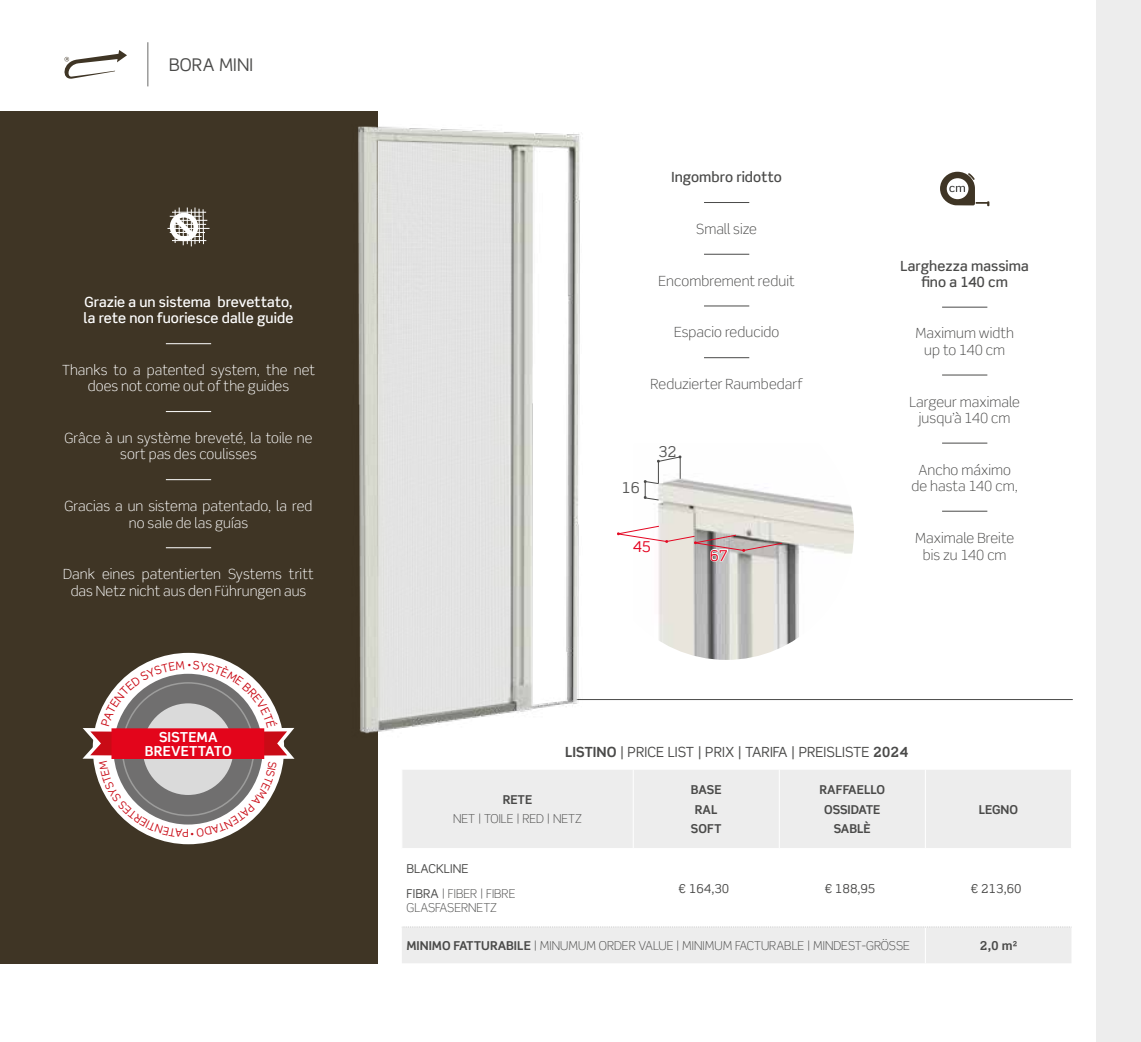
<style>
.page{position:relative;width:1141px;height:1042px;background:#fff}
.page>*{position:absolute;margin:0;border:0;box-sizing:border-box;transform-origin:0 0}
.t1{font:17.5px "Scene Std";letter-spacing:.01em;color:#4a4a49}
.t2{font:15.05px "Scene Std";color:#575756}
.t3{font:15.05px "Scene Std";color:#e40521}
.t4{font:300 14px/16.8px "Scene Std";letter-spacing:.005em;color:#fff;text-align:center}
.t5{font:300 14px/16.8px "Scene Std";letter-spacing:.005em;color:#4a4a49;text-align:center}
.t6{font:500 14px/16.8px "Scene Std";letter-spacing:.005em;color:#fff}
.t7{font:14px "Scene Std";color:#4a4a49}
.t8{font:500 14px/16.8px "Scene Std";letter-spacing:.005em;color:#4a4a49;text-align:center}
.t9{font:700 13.83px/13.8px "Scene Std";letter-spacing:.01em;color:#fff;text-align:center}
.t10{font:300 12.25px "Scene Std";color:#4a4a49}
.t11{font:700 12.25px/19.6px "Scene Std";color:#4a4a49;text-align:center}
.t12{font:12.25px/24.7px "Scene Std";color:#4a4a49}
.s1{font-weight:700}
.s2{font-weight:300}
</style>
<div class="page">
<svg style="left:64px;top:50px;width:63px;height:29px"></svg>
<hr style="left:148px;top:42px;width:1px;height:44px;background:#6a6a69">
<hr style="left:575px;top:699px;width:498px;height:1px;background:#4a4a49">
<div style="left:1096px;top:0;width:45px;height:1042px;background:#ededed"></div>
<svg style="left:940px;top:172px;width:49px;height:34px"></svg>
<div style="left:0;top:111px;width:377px;height:852px;background:#3f3525"></div>
<hr style="left:166px;top:343px;width:45px;height:1px;background:#fff">
<hr style="left:942px;top:307px;width:45px;height:1px;background:#4a4a49">
<hr style="left:166px;top:411px;width:45px;height:1px;background:#fff">
<hr style="left:942px;top:375px;width:45px;height:1px;background:#4a4a49">
<hr style="left:166px;top:479px;width:45px;height:1px;background:#fff">
<hr style="left:942px;top:443px;width:45px;height:1px;background:#4a4a49">
<hr style="left:166px;top:547px;width:45px;height:1px;background:#fff">
<hr style="left:942px;top:511px;width:45px;height:1px;background:#4a4a49">
<hr style="left:172px;top:240px;width:34px;height:1px;background:#fff">
<hr style="left:170px;top:232px;width:35px;height:1px;background:#fff">
<hr style="left:167px;top:228px;width:43px;height:1px;background:#fff">
<hr style="left:172px;top:224px;width:34px;height:1px;background:#fff">
<hr style="left:177px;top:220px;width:30px;height:1px;background:#fff">
<hr style="left:203px;top:209px;width:1px;height:35px;background:#fff">
<hr style="left:172px;top:212px;width:34px;height:1px;background:#fff">
<svg style="left:167px;top:207px;width:35px;height:40px"></svg>
<div style="left:403px;top:770px;width:668px;height:78px;background:#ededed"></div>
<hr style="left:633px;top:769px;width:1px;height:79px;background:#fff">
<hr style="left:779px;top:769px;width:1px;height:79px;background:#fff">
<hr style="left:925px;top:769px;width:1px;height:79px;background:#fff">
<div style="left:402px;top:927px;width:670px;height:36px;background:#ededed"></div>
<img style="left:358px;top:124px;width:225px;height:618px">
<img style="left:643px;top:478px;width:211px;height:182px">
<svg style="left:644px;top:455px;width:38px;height:45px"></svg>
<svg style="left:617px;top:526px;width:165px;height:99px"></svg>
<hr style="left:704px;top:202px;width:45px;height:1px;background:#4a4a49">
<hr style="left:704px;top:254px;width:45px;height:1px;background:#4a4a49">
<hr style="left:704px;top:306px;width:45px;height:1px;background:#4a4a49">
<hr style="left:704px;top:357px;width:45px;height:1px;background:#4a4a49">
<svg style="left:82px;top:660px;width:213px;height:177px"></svg>
<p class="t1" style="left:169px;top:54px;width:86px">BORA MINI</p>
<p class="t6" style="left:84px;top:293px;width:211px">Grazie a un sistema brevettato, la rete non fuoriesce dalle guide</p>
<p class="t4" style="left:62px;top:361px;width:255px">Thanks to a patented system, the net does not come out of the guides</p>
<p class="t4" style="left:64px;top:429px;width:250px">Grâce à un système breveté, la toile ne sort pas des coulisses</p>
<p class="t4" style="left:64px;top:497px;width:250px">Gracias a un sistema patentado, la red no sale de las guías</p>
<p class="t4" style="left:63px;top:565px;width:252px">Dank eines patentierten Systems tritt das Netz nicht aus den Führungen aus</p>
<p class="t9" style="left:145px;top:730px;width:88px">SISTEMA<br>BREVETTATO</p>
<p class="t8" style="left:671px;top:169px;width:112px">Ingombro ridotto</p>
<p class="t5" style="left:696px;top:220px;width:62px">Small size</p>
<p class="t5" style="left:659px;top:272px;width:138px">Encombrement reduit</p>
<p class="t5" style="left:674px;top:324px;width:107px">Espacio reducido</p>
<p class="t5" style="left:650px;top:376px;width:154px">Reduzierter Raumbedarf</p>
<p class="t2" style="left:622px;top:478px;width:20px">16</p>
<p class="t2" style="left:658px;top:442px;width:20px">32</p>
<p class="t3" style="left:633px;top:537px;width:20px">45</p>
<p class="t3" style="left:710px;top:546px;width:20px">67</p>
<p class="t8" style="left:901px;top:257px;width:130px">Larghezza massima fino a 140 cm</p>
<p class="t5" style="left:915px;top:325px;width:100px">Maximum width up to 140 cm</p>
<p class="t5" style="left:909px;top:393px;width:112px">Largeur maximale jusqu’à 140 cm</p>
<p class="t5" style="left:912px;top:461px;width:108px">Ancho máximo de hasta 140 cm,</p>
<p class="t5" style="left:915px;top:529px;width:100px">Maximale Breite bis zu 140 cm</p>
<p class="t7" style="left:565px;top:743px;width:345px"><span class="s1">LISTINO</span> | PRICE LIST | PRIX | TARIFA | PREISLISTE <span class="s1">2024</span></p>
<p class="t11" style="left:503px;top:789px;width:31px">RETE</p>
<p class="t10" style="left:453px;top:811px;width:130px">NET | TOILE | RED | NETZ</p>
<p class="t11" style="left:691px;top:779px;width:32px">BASE<br>RAL<br>SOFT</p>
<p class="t11" style="left:820px;top:779px;width:67px">RAFFAELLO<br>OSSIDATE<br>SABLÈ</p>
<p class="t11" style="left:979px;top:799px;width:41px">LEGNO</p>
<p class="t12" style="left:406px;top:856px;width:110px">BLACKLINE<br>FIBRA <span class="s2">| FIBER | FIBRE</span></p>
<p class="t10" style="left:406px;top:900px;width:92px">GLASFASERNETZ</p>
<p class="t12" style="left:679px;top:875px;width:52px">€ 164,30</p>
<p class="t12" style="left:825px;top:875px;width:52px">€ 188,95</p>
<p class="t12" style="left:971px;top:875px;width:52px">€ 213,60</p>
<p class="t10" style="left:406px;top:938px;width:505px"><span class="s1">MINIMO FATTURABILE</span> | MINUMUM ORDER VALUE | MINIMUM FACTURABLE | MINDEST-GRÖSSE</p>
<p class="t11" style="left:980px;top:935px;width:39px">2,0 m²</p>
</div>
